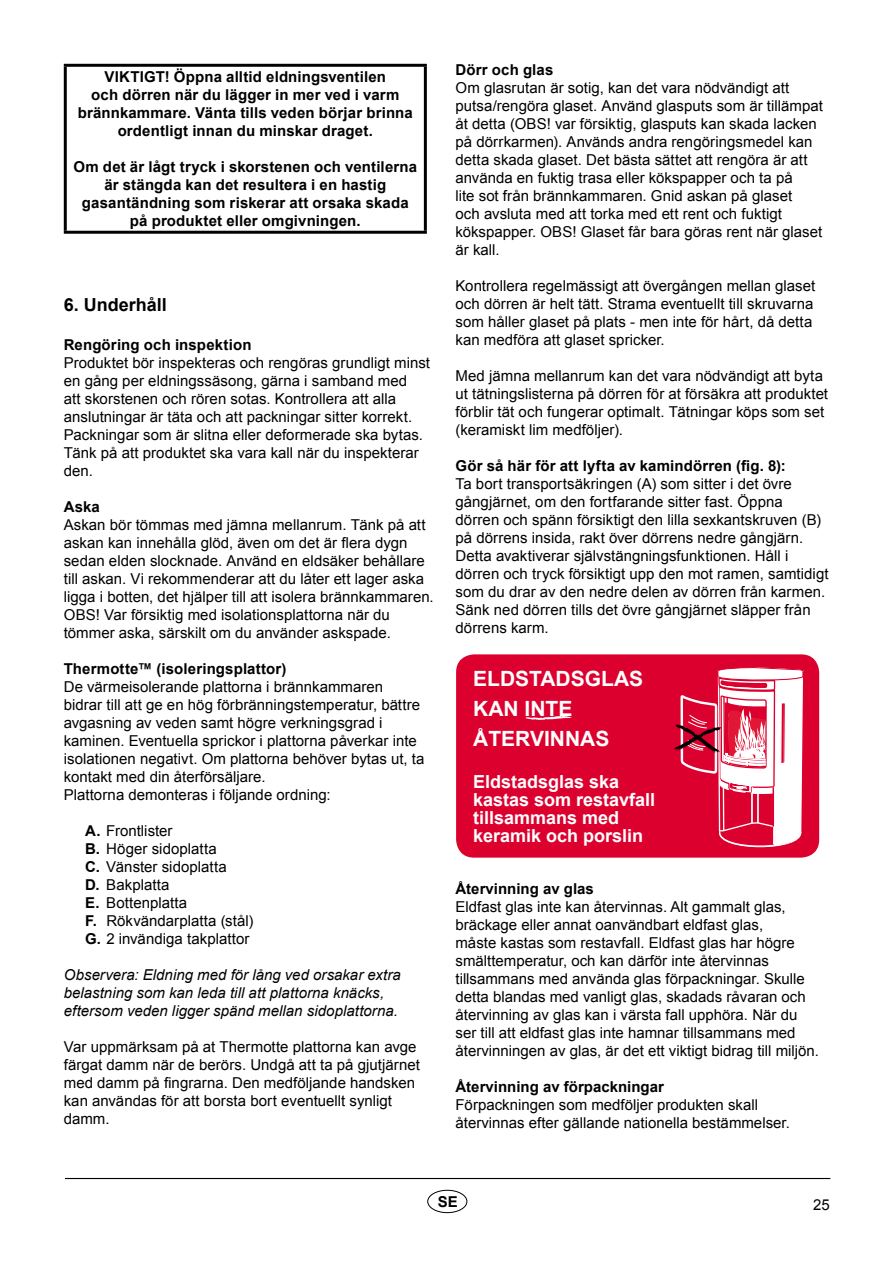
<style>
.page{position:relative;width:893px;height:1263px;background:#fff}
.page>*{position:absolute;margin:0;border:0;box-sizing:border-box;transform-origin:0 0}
.t1{font:700 21px/30px "Arial";color:#fff}
.t2{font:700 18px/18px "Arial";color:#fff}
.t3{font:700 18px "Arial";color:#000}
.t4{font:15px/18px "Arial";color:#000}
.t5{font:700 15px/18px "Arial";letter-spacing:.01em;color:#000;text-align:center}
.t6{font:italic 15px/18px "Arial";color:#000}
.s1{font-weight:700}
</style>
<div class="page">
<hr style="left:65px;top:1178px;width:765px;height:1px;background:#000">
<div style="left:427px;top:1190px;width:40px;height:23px;border:1px solid #000;border-radius:50%"></div>
<hr style="left:64px;top:67px;width:3px;height:164px;background:#000">
<hr style="left:424px;top:67px;width:3px;height:164px;background:#000">
<hr style="left:64px;top:64px;width:363px;height:3px;background:#000">
<hr style="left:64px;top:231px;width:363px;height:3px;background:#000">
<div style="left:456px;top:654px;width:363px;height:204px;background:#dc002e;border-radius:18px"></div>
<svg style="left:674px;top:654px;width:130px;height:193px"></svg>
<svg style="left:526px;top:715px;width:46px;height:5px"></svg>
<p class="t5" style="left:78px;top:68px;width:337px">VIKTIGT! Öppna alltid eldningsventilen<br>och dörren när du lägger in mer ved i varm brännkammare. Vänta tills veden börjar brinna ordentligt innan du minskar draget.</p>
<p class="t5" style="left:73px;top:158px;width:345px">Om det är lågt tryck i skorstenen och ventilerna är stängda kan det resultera i en hastig gasantändning som riskerar att orsaka skada på produktet eller omgivningen.</p>
<p class="t3" style="left:64px;top:292px;width:105px">6. Underhåll</p>
<p class="t5" style="left:64px;top:336px;width:189px">Rengöring och inspektion</p>
<p class="t4" style="left:64px;top:354px;width:368px">Produktet bör inspekteras och rengöras grundligt minst en gång per eldningssäsong, gärna i samband med<br>att skorstenen och rören sotas. Kontrollera att alla anslutningar är täta och att packningar sitter korrekt.<br>Packningar som är slitna eller deformerade ska bytas.<br>Tänk på att produktet ska vara kall när du inspekterar den.</p>
<p class="t5" style="left:64px;top:498px;width:38px">Aska</p>
<p class="t4" style="left:64px;top:516px;width:372px">Askan bör tömmas med jämna mellanrum. Tänk på att askan kan innehålla glöd, även om det är flera dygn sedan elden slocknade. Använd en eldsäker behållare till askan. Vi rekommenderar att du låter ett lager aska ligga i botten, det hjälper till att isolera brännkammaren.<br>OBS! Var försiktig med isolationsplattorna när du tömmer aska, särskilt om du använder askspade.</p>
<p class="t5" style="left:64px;top:660px;width:224px">Thermotte™ (isoleringsplattor)</p>
<p class="t4" style="left:64px;top:678px;width:362px">De värmeisolerande plattorna i brännkammaren bidrar till att ge en hög förbränningstemperatur, bättre avgasning av veden samt högre verkningsgrad i kaminen. Eventuella sprickor i plattorna påverkar inte isolationen negativt. Om plattorna behöver bytas ut, ta kontakt med din återförsäljare.<br>Plattorna demonteras i följande ordning:</p>
<p class="t4" style="left:85px;top:822px;width:170px"><span class="s1">A.</span> Frontlister<br><span class="s1">B.</span> Höger sidoplatta<br><span class="s1">C.</span> Vänster sidoplatta<br><span class="s1">D.</span> Bakplatta<br><span class="s1">E.</span> Bottenplatta<br><span class="s1">F.</span> Rökvändarplatta (stål)<br><span class="s1">G.</span> 2 invändiga takplattor</p>
<p class="t6" style="left:64px;top:966px;width:339px">Observera: Eldning med för lång ved orsakar extra belastning som kan leda till att plattorna knäcks, eftersom veden ligger spänd mellan sidoplattorna.</p>
<p class="t4" style="left:64px;top:1038px;width:358px">Var uppmärksam på at Thermotte plattorna kan avge färgat damm när de berörs. Undgå att ta på gjutjärnet med damm på fingrarna. Den medföljande handsken kan användas för att borsta bort eventuellt synligt damm.</p>
<p class="t5" style="left:455px;top:61px;width:99px">Dörr och glas</p>
<p class="t4" style="left:455px;top:79px;width:369px">Om glasrutan är sotig, kan det vara nödvändigt att putsa/rengöra glaset. Använd glasputs som är tillämpat åt detta (OBS! var försiktig, glasputs kan skada lacken på dörrkarmen). Används andra rengöringsmedel kan detta skada glaset. Det bästa sättet att rengöra är att använda en fuktig trasa eller kökspapper och ta på<br>lite sot från brännkammaren. Gnid askan på glaset<br>och avsluta med att torka med ett rent och fuktigt kökspapper. OBS! Glaset får bara göras rent när glaset är kall.</p>
<p class="t4" style="left:455px;top:277px;width:361px">Kontrollera regelmässigt att övergången mellan glaset och dörren är helt tätt. Strama eventuellt till skruvarna som håller glaset på plats - men inte för hårt, då detta kan medföra att glaset spricker.</p>
<p class="t4" style="left:455px;top:367px;width:374px">Med jämna mellanrum kan det vara nödvändigt att byta ut tätningslisterna på dörren för at försäkra att produktet förblir tät och fungerar optimalt. Tätningar köps som set (keramiskt lim medföljer).</p>
<p class="t5" style="left:455px;top:457px;width:332px">Gör så här för att lyfta av kamindörren (fig. 8):</p>
<p class="t4" style="left:455px;top:475px;width:374px">Ta bort transportsäkringen (A) som sitter i det övre gångjärnet, om den fortfarande sitter fast. Öppna dörren och spänn försiktigt den lilla sexkantskruven (B) på dörrens insida, rakt över dörrens nedre gångjärn.<br>Detta avaktiverar självstängningsfunktionen. Håll i dörren och tryck försiktigt upp den mot ramen, samtidigt som du drar av den nedre delen av dörren från karmen.<br>Sänk ned dörren tills det övre gångjärnet släpper från dörrens karm.</p>
<h1 class="t1" style="left:473px;top:665px;width:171px">ELDSTADSGLAS<br>KAN INTE<br>ÅTERVINNAS</h1>
<p class="t2" style="left:473px;top:774px;width:184px">Eldstadsglas ska kastas som restavfall tillsammans med keramik och porslin</p>
<p class="t5" style="left:455px;top:880px;width:140px">Återvinning av glas</p>
<p class="t4" style="left:455px;top:897px;width:365px">Eldfast glas inte kan återvinnas. Alt gammalt glas, bräckage eller annat oanvändbart eldfast glas,<br>måste kastas som restavfall. Eldfast glas har högre smälttemperatur, och kan därför inte återvinnas tillsammans med använda glas förpackningar. Skulle detta blandas med vanligt glas, skadads råvaran och återvinning av glas kan i värsta fall upphöra. När du ser till att eldfast glas inte hamnar tillsammans med återvinningen av glas, är det ett viktigt bidrag till miljön.</p>
<p class="t5" style="left:455px;top:1078px;width:210px">Återvinning av förpackningar</p>
<p class="t4" style="left:455px;top:1095px;width:336px">Förpackningen som medföljer produkten skall återvinnas efter gällande nationella bestämmelser.</p>
<p class="t5" style="left:438px;top:1193px;width:22px">SE</p>
<p class="t4" style="left:813px;top:1196px;width:18px">25</p>
</div>
